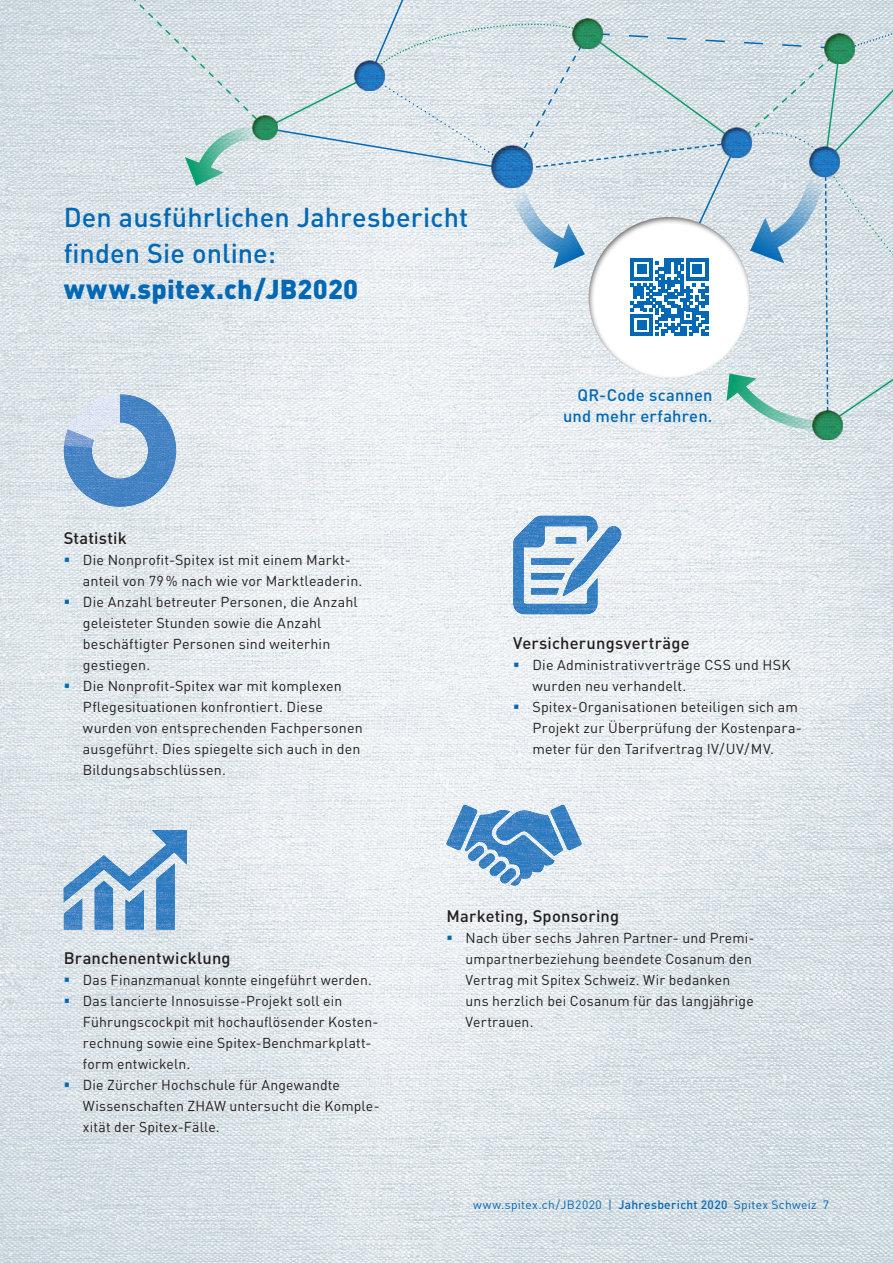
<style>
.page{position:relative;width:893px;height:1263px;background:#fff}
.page>*{position:absolute;margin:0;border:0;box-sizing:border-box;transform-origin:0 0}
.t1{font:500 27px/36px "DIN Pro";letter-spacing:.005em;color:#0168b5}
.t2{font:900 27px "DIN Pro";letter-spacing:.01em;color:#0168b5}
.t3{font:500 16.5px "DIN Pro";letter-spacing:.01em;color:#231f20}
.t4{font:500 16.5px/21px "DIN Pro";letter-spacing:.01em;color:#0168b5;text-align:right}
.t5{font:14.25px/21px "DIN Pro";letter-spacing:.01em;color:#231f20}
.t6{font:12px "DIN Pro";letter-spacing:.03em;color:#0168b5}
.s1{color:#0168b5}
.s2{font-weight:500}
</style>
<div class="page">
<img style="left:0;top:0;width:893px;height:1263px">
<img style="left:64px;top:830px;width:123px;height:99px">
<svg style="left:623px;top:516px;width:3px;height:98px"></svg>
<img style="left:513px;top:516px;width:110px;height:98px">
<img style="left:446px;top:805px;width:136px;height:82px">
<svg style="left:64px;top:0;width:829px;height:507px"></svg>
<h1 class="t1" style="left:64px;top:198px;width:406px">Den ausführlichen Jahresbericht finden Sie online:</h1>
<h1 class="t2" style="left:64px;top:271px;width:296px">www.spitex.ch/JB2020</h1>
<p class="t3" style="left:64px;top:527px;width:64px">Statistik</p>
<p class="t5" style="left:83px;top:549px;width:281px;text-indent:-19px"><span class="s1">▪</span> Die Nonprofit-Spitex ist mit einem Markt&shy;anteil von 79% nach wie vor Marktleaderin.</p>
<p class="t5" style="left:83px;top:591px;width:276px;text-indent:-19px"><span class="s1">▪</span> Die Anzahl betreuter Personen, die Anzahl geleisteter Stunden sowie die Anzahl beschäftigter Personen sind weiterhin gestiegen.</p>
<p class="t5" style="left:83px;top:675px;width:281px;text-indent:-19px"><span class="s1">▪</span> Die Nonprofit-Spitex war mit komplexen Pflegesituationen konfrontiert. Diese wurden von entsprechenden Fachpersonen ausgeführt. Dies spiegelte sich auch in den Bildungsabschlüssen.</p>
<p class="t4" style="left:563px;top:384px;width:151px">QR-Code scannen und mehr erfahren.</p>
<p class="t3" style="left:513px;top:632px;width:178px">Versicherungsverträge</p>
<p class="t5" style="left:532px;top:654px;width:260px;text-indent:-19px"><span class="s1">▪</span> Die Administrativverträge CSS und HSK wurden neu verhandelt.</p>
<p class="t5" style="left:532px;top:696px;width:269px;text-indent:-19px"><span class="s1">▪</span> Spitex-Organisationen beteiligen sich am<br>Projekt zur Überprüfung der Kostenpara&shy;meter für den Tarifvertrag IV/UV/MV.</p>
<p class="t3" style="left:64px;top:947px;width:168px">Branchenentwicklung</p>
<p class="t5" style="left:64px;top:969px;width:310px"><span class="s1">▪</span> Das Finanzmanual konnte eingeführt werden.</p>
<p class="t5" style="left:83px;top:990px;width:297px;text-indent:-19px"><span class="s1">▪</span> Das lancierte Innosuisse-Projekt soll ein Führungscockpit mit hochauflösender Kosten&shy;rechnung sowie eine Spitex-Benchmarkplatt&shy;form entwickeln.</p>
<p class="t5" style="left:83px;top:1074px;width:298px;text-indent:-19px"><span class="s1">▪</span> Die Zürcher Hochschule für Angewandte<br>Wissenschaften ZHAW untersucht die Komple&shy;xität der Spitex-Fälle.</p>
<p class="t3" style="left:446px;top:905px;width:174px">Marketing, Sponsoring</p>
<p class="t5" style="left:466px;top:927px;width:290px;text-indent:-19px"><span class="s1">▪</span> Nach über sechs Jahren Partner- und Premi&shy;umpartnerbeziehung beendete Cosanum den Vertrag mit Spitex Schweiz. Wir bedanken uns herzlich bei Cosanum für das langjährige Vertrauen.</p>
<p class="t6" style="left:473px;top:1197px;width:358px">www.spitex.ch/JB2020 | <span class="s2">Jahresbericht 2020</span> Spitex Schweiz 7</p>
</div>
